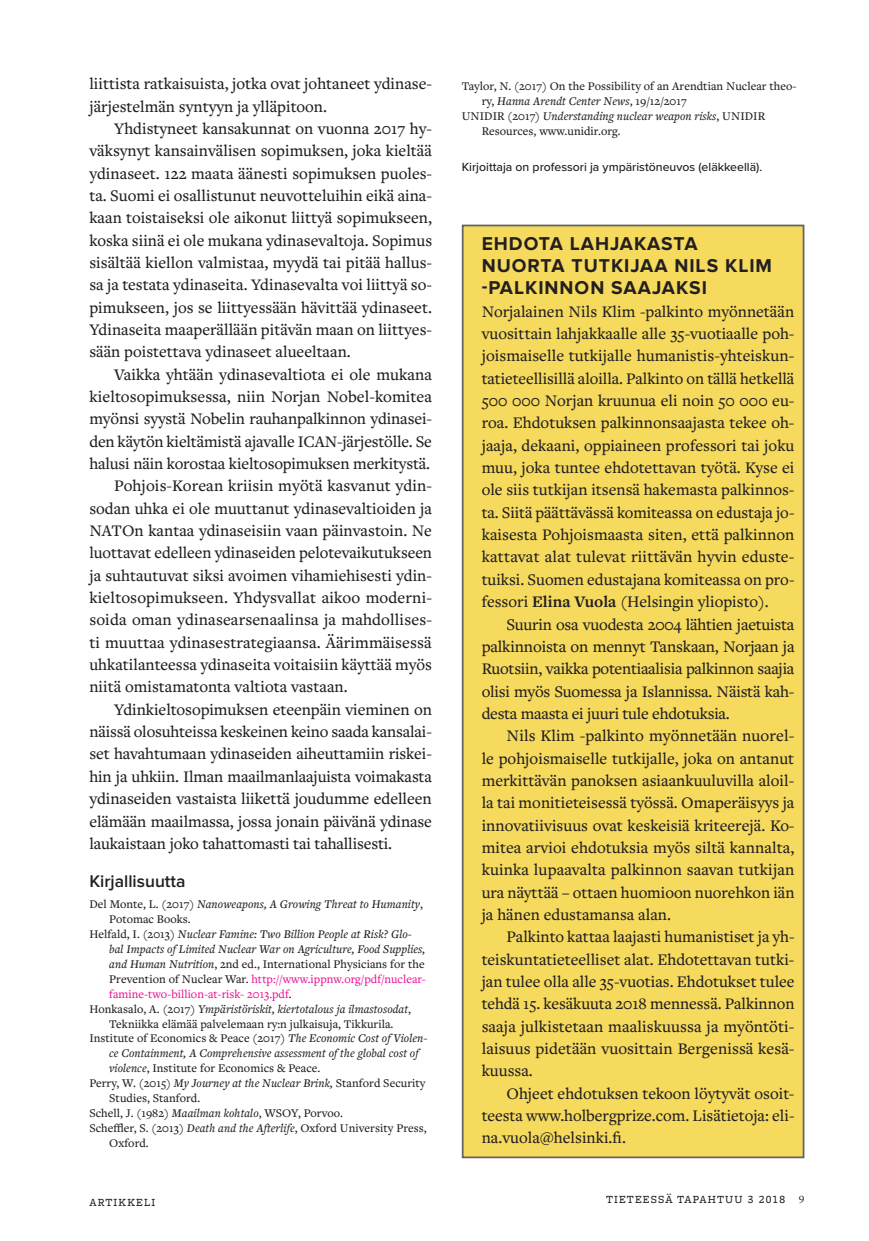
<style>
.page{position:relative;width:869px;height:1241px;background:#fff}
.page>*{position:absolute;margin:0;border:0;box-sizing:border-box;transform-origin:0 0}
.otsikko_lyhyesti{font:700 19.25px/22.4px "Proxima Nova";letter-spacing:.05em;color:#231f20}
.leipis_väliotsikko{font:600 17.5px "Proxima Nova";color:#231f20}
.leipis_2_sis{font:500 16.8px/22.4px "Freight Text Pro";color:#231f20;text-align:justify}
.leipis_2_sis_pk{font:500 16.8px/22.4px "Freight Text Pro";color:#231f20;text-align:justify}
.leipis_1{font:500 16.8px/22.4px "Freight Text Pro";color:#231f20;text-align:justify}
.lähteet{font:italic 500 12.25px/14.9px "Freight Text Pro";letter-spacing:.005em;color:#231f20}
.lähteet-2{font:500 12.25px/14.9px "Freight Text Pro";letter-spacing:.005em;color:#231f20}
.kirjoittaja_tiedot{font:500 12.25px "Proxima Nova";color:#231f20}
.t1{font:500 11.38px "Freight Macro Pro";letter-spacing:.1em;color:#231f20}
.s1{font-style:normal}
.s2{font-weight:400;font-style:normal;color:#ed028c}
.s3{font-style:italic}
.s4{font-weight:700}
.s5{font-family:"Freight Text Pro"}
</style>
<div class="page">
<div style="left:462px;top:225px;width:341px;height:932px;background:#f5da5e"></div>
<p class="leipis_2_sis" style="left:89px;top:72px;width:344px">liittista ratkaisuista, jotka ovat johtaneet ydinase&shy;järjestelmän syntyyn ja ylläpitoon.</p>
<p class="leipis_2_sis" style="left:89px;top:117px;width:344px;text-indent:25px">Yhdistyneet kansakunnat on vuonna 2017 hy&shy;väksynyt kansainvälisen sopimuksen, joka kieltää ydinaseet. 122 maata äänesti sopimuksen puoles&shy;ta. Suomi ei osallistunut neuvotteluihin eikä aina&shy;kaan toistaiseksi ole aikonut liittyä sopimukseen, koska siinä ei ole mukana ydinasevaltoja. Sopimus sisältää kiellon valmistaa, myydä tai pitää hallus&shy;sa ja testata ydinaseita. Ydinasevalta voi liittyä so&shy;pimukseen, jos se liittyessään hävittää ydinaseet.<br>Ydinaseita maaperällään pitävän maan on liittyes&shy;sään poistettava ydinaseet alueeltaan.</p>
<p class="leipis_2_sis" style="left:89px;top:362px;width:344px;text-indent:25px">Vaikka yhtään ydinasevaltiota ei ole mukana kieltosopimuksessa, niin Norjan Nobel-komitea myönsi syystä Nobelin rauhanpalkinnon ydinasei&shy;den käytön kieltämistä ajavalle ICAN-järjestölle. Se halusi näin korostaa kieltosopimuksen merkitystä.</p>
<p class="leipis_2_sis" style="left:89px;top:474px;width:344px;text-indent:25px">Pohjois-Korean kriisin myötä kasvanut ydin&shy;sodan uhka ei ole muuttanut ydinasevaltioiden ja NATOn kantaa ydinaseisiin vaan päinvastoin. Ne luottavat edelleen ydinaseiden pelotevaikutukseen ja suhtautuvat siksi avoimen vihamiehisesti ydin&shy;kieltosopimukseen. Yhdysvallat aikoo moderni&shy;soida oman ydinasearsenaalinsa ja mahdollises&shy;ti muuttaa ydinasestrategiaansa. Äärimmäisessä uhkatilanteessa ydinaseita voitaisiin käyttää myös niitä omistamatonta valtiota vastaan.</p>
<p class="leipis_2_sis" style="left:89px;top:697px;width:344px;text-indent:25px">Ydinkieltosopimuksen eteenpäin vieminen on näissä olosuhteissa keskeinen keino saada kansalai&shy;set havahtumaan ydinaseiden aiheuttamiin riskei&shy;hin ja uhkiin. Ilman maailmanlaajuista voimakasta ydinaseiden vastaista liikettä joudumme edelleen elämään maailmassa, jossa jonain päivänä ydinase laukaistaan joko tahattomasti tai tahallisesti.</p>
<p class="leipis_väliotsikko" style="left:89px;top:870px;width:98px">Kirjallisuutta</p>
<p class="lähteet" style="left:109px;top:896px;width:315px;text-indent:-20px"><span class="s1">Del Monte, L. (2017)</span> Nanoweapons, A Growing Threat to Humanity<span class="s1">,<br>Potomac Books.</span></p>
<p class="lähteet" style="left:109px;top:926px;width:318px;text-indent:-20px"><span class="s1">Helfald, I. (2013)</span> Nuclear Famine: Two Billion People at Risk? Glo&shy;bal Impacts of Limited Nuclear War on Agriculture, Food Supplies, and Human Nutrition<span class="s1">, 2nd ed., International Physicians for the Prevention of Nuclear War.</span> <span class="s2">http://www.ippnw.org/pdf/nuclear&shy;famine-two-billion-at-risk- 2013.pdf</span><span class="s1">.</span></p>
<p class="lähteet-2" style="left:89px;top:1000px;width:323px;text-align:center">Honkasalo, A. (2017) <span class="s3">Ympäristöriskit, kiertotalous ja ilmastosodat</span>,<br>Tekniikka elämää palvelemaan ry:n julkaisuja, Tikkurila.</p>
<p class="lähteet" style="left:109px;top:1030px;width:320px;text-indent:-20px"><span class="s1">Institute of Economics &amp; Peace (2017)</span> The Economic Cost of Violen&shy;ce Containment, A Comprehensive assessment of the global cost of violence<span class="s1">, Institute for Economics &amp; Peace.</span></p>
<p class="lähteet-2" style="left:109px;top:1075px;width:317px;text-indent:-20px">Perry, W. (2015) <span class="s3">My Journey at the Nuclear Brink,</span> Stanford Security<br>Studies, Stanford.</p>
<p class="lähteet-2" style="left:89px;top:1104px;width:255px">Schell, J. (1982) <span class="s3">Maailman kohtalo</span>, WSOY, Porvoo.</p>
<p class="lähteet-2" style="left:109px;top:1119px;width:319px;text-indent:-20px">Scheffler, S. (2013) <span class="s3">Death and the Afterlife</span>, Oxford University Press,<br>Oxford.</p>
<p class="lähteet-2" style="left:481px;top:78px;width:316px;text-indent:-20px">Taylor, N. (2017) On the Possibility of an Arendtian Nuclear theo&shy;ry, <span class="s3">Hanna Arendt Center News</span>, 19/12/2017</p>
<p class="lähteet-2" style="left:481px;top:108px;width:285px;text-indent:-20px">UNIDIR (2017) <span class="s3">Understanding nuclear weapon risks</span>, UNIDIR<br>Resources, www.unidir.org.</p>
<p class="kirjoittaja_tiedot" style="left:461px;top:160px;width:302px">Kirjoittaja on professori ja ympäristöneuvos (eläkkeellä).</p>
<p class="otsikko_lyhyesti" style="left:481px;top:232px;width:292px">EHDOTA LAHJAKASTA<br>NUORTA TUTKIJAA NILS KLIM -PALKINNON SAAJAKSI</p>
<p class="leipis_1" style="left:481px;top:299px;width:314px">Norjalainen Nils Klim -palkinto myönnetään vuosittain lahjakkaalle alle 35-vuotiaalle poh&shy;joismaiselle tutkijalle humanistis-yhteiskun&shy;tatieteellisillä aloilla. Palkinto on tällä hetkellä 500 000 Norjan kruunua eli noin 50 000 eu&shy;roa. Ehdotuksen palkinnonsaajasta tekee oh&shy;jaaja, dekaani, oppiaineen professori tai joku muu, joka tuntee ehdotettavan työtä. Kyse ei ole siis tutkijan itsensä hakemasta palkinnos&shy;ta. Siitä päättävässä komiteassa on edustaja jo&shy;kaisesta Pohjoismaasta siten, että palkinnon kattavat alat tulevat riittävän hyvin eduste&shy;tuiksi. Suomen edustajana komiteassa on pro&shy;fessori <span class="s4">Elina Vuola</span> (Helsingin yliopisto).</p>
<p class="leipis_2_sis_pk" style="left:481px;top:612px;width:314px;text-indent:25px">Suurin osa vuodesta 2004 lähtien jaetuista palkinnoista on mennyt Tanskaan, Norjaan ja Ruotsiin, vaikka potentiaalisia palkinnon saajia olisi myös Suomessa ja Islannissa. Näistä kah&shy;desta maasta ei juuri tule ehdotuksia.</p>
<p class="leipis_2_sis_pk" style="left:481px;top:724px;width:314px;text-indent:25px">Nils Klim -palkinto myönnetään nuorel&shy;le pohjoismaiselle tutkijalle, joka on antanut merkittävän panoksen asiaankuuluvilla aloil&shy;la tai monitieteisessä työssä. Omaperäisyys ja innovatiivisuus ovat keskeisiä kriteerejä. Ko&shy;mitea arvioi ehdotuksia myös siltä kannalta, kuinka lupaavalta palkinnon saavan tutkijan ura näyttää – ottaen huomioon nuorehkon iän ja hänen edustamansa alan.</p>
<p class="leipis_2_sis_pk" style="left:481px;top:924px;width:314px;text-indent:25px">Palkinto kattaa laajasti humanistiset ja yh&shy;teiskuntatieteelliset alat. Ehdotettavan tutki&shy;jan tulee olla alle 35-vuotias. Ehdotukset tulee tehdä 15. kesäkuuta 2018 mennessä. Palkinnon saaja julkistetaan maaliskuussa ja myöntöti&shy;laisuus pidetään vuosittain Bergenissä kesä&shy;kuussa.</p>
<p class="leipis_2_sis_pk" style="left:481px;top:1081px;width:314px;text-indent:25px">Ohjeet ehdotuksen tekoon löytyvät osoit&shy;teesta www.holbergprize.com. Lisätietoja: eli&shy;na.vuola@helsinki.fi.</p>
<p class="t1" style="left:89px;top:1194px;width:66px">Artikkeli</p>
<p class="t1" style="left:605px;top:1191px;width:200px">TIETEESSÄ TAPAHTUU 3 2018 <span class="s5">9</span></p>
</div>
